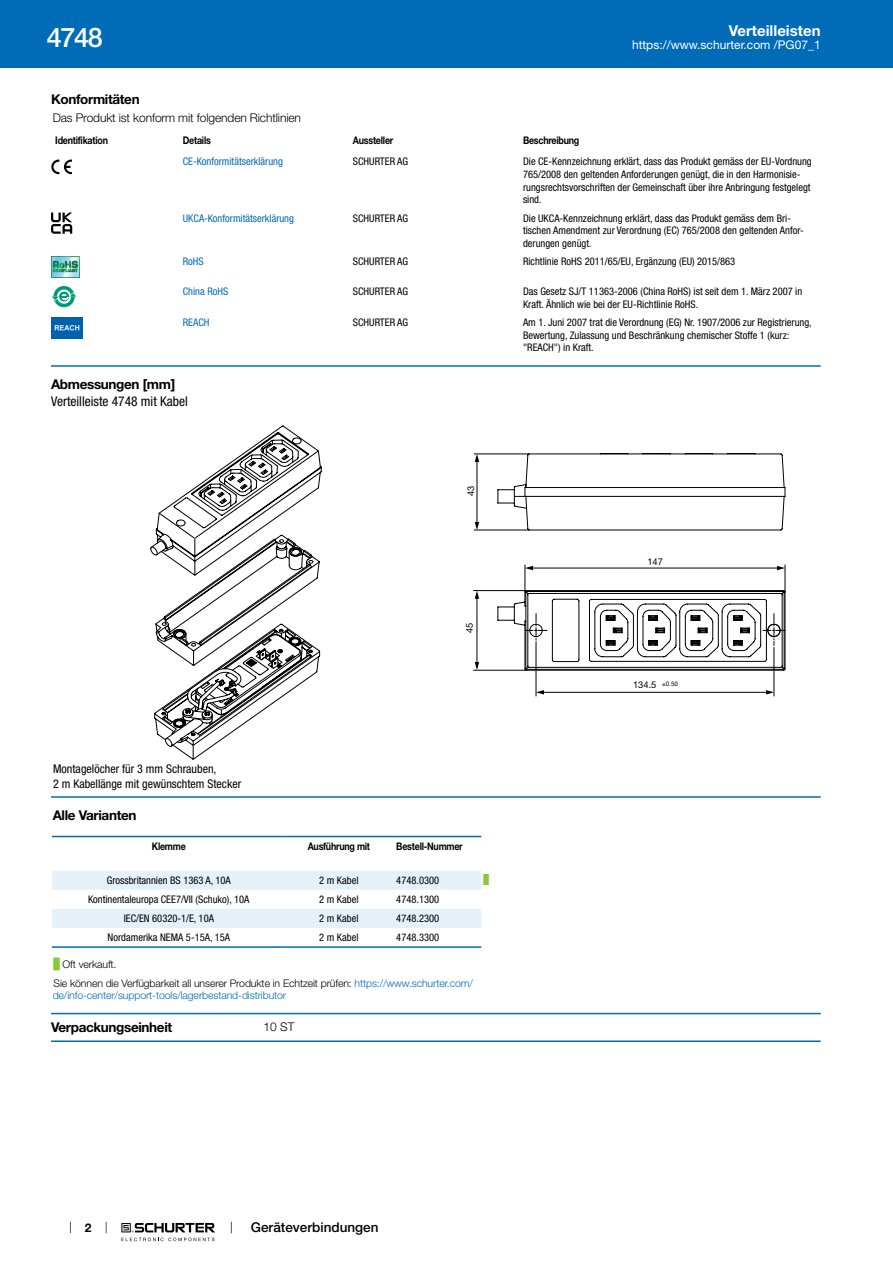
<style>
.page{position:relative;width:893px;height:1263px;background:#fff}
.page>*{position:absolute;margin:0;border:0;box-sizing:border-box;transform-origin:0 0}
.t1{font:500 27px "Helvetica Neue LT";color:#fff}
.t2{font:700 15px "Helvetica Neue LT";color:#fff}
.t3{font:700 13.5px "Helvetica Neue LT";letter-spacing:-.025em;color:#000}
.t4{font:condensed 13.5px "Helvetica Neue LT";color:#000}
.t5{font:500 13.5px "Helvetica Neue LT";color:#000}
.t6{font:condensed 12px/14.4px "Helvetica Neue LT";color:#000}
.t7{font:300 12px "Helvetica Neue LT";letter-spacing:-.01em;color:#000}
.t8{font:12px "Helvetica Neue LT";color:#fff}
.t9{font:700 12px "Helvetica Neue LT";color:#000}
.t10{font:condensed 10.5px/12.6px "Helvetica Neue LT";color:#000}
.t11{font:300 10.5px/18.5px "Helvetica Neue LT";letter-spacing:-.01em;color:#000}
.t12{font:700 10.5px "Helvetica Neue LT";letter-spacing:-.025em;color:#000;scale:.85 1}
.t13{font:condensed 10.5px "Helvetica Neue LT";color:#006bb6}
.t14{font:300 10.5px "Helvetica Neue LT";letter-spacing:-.01em;color:#006bb6}
.t15{font:9.3px "Helvetica Neue LT";color:#000}
.t16{font:9px "Arial Unicode MS";color:#8dc63f}
.t17{font:6.3px "Helvetica Neue LT";color:#000}
.s1{font-family:"Arial Unicode MS";font-weight:400;color:#8dc63f}
.s2{color:#006bb6}
</style>
<div class="page">
<svg style="left:70px;top:1221px;width:1px;height:12px"></svg>
<svg style="left:121px;top:1223px;width:94px;height:18px"></svg>
<div style="left:0;top:0;width:893px;height:68px;background:#006bb6"></div>
<svg style="left:51px;top:160px;width:21px;height:14px"></svg>
<svg style="left:51px;top:212px;width:21px;height:22px"></svg>
<img style="left:51px;top:256px;width:29px;height:21px">
<svg style="left:53px;top:286px;width:22px;height:21px"></svg>
<svg style="left:57px;top:289px;width:14px;height:15px"></svg>
<svg style="left:52px;top:292px;width:25px;height:9px"></svg>
<img style="left:51px;top:317px;width:32px;height:21px">
<hr style="left:51px;top:365px;width:770px;height:2px;background:#006bb6">
<svg style="left:150px;top:426px;width:172px;height:333px"></svg>
<svg style="left:474px;top:454px;width:309px;height:111px"></svg>
<svg style="left:475px;top:454px;width:4px;height:8px"></svg>
<svg style="left:475px;top:522px;width:4px;height:8px"></svg>
<svg style="left:473px;top:565px;width:312px;height:131px"></svg>
<hr style="left:51px;top:796px;width:770px;height:2px;background:#006bb6">
<svg style="left:52px;top:837px;width:429px;height:1px"></svg>
<svg style="left:52px;top:870px;width:429px;height:58px"></svg>
<hr style="left:52px;top:836px;width:234px;height:1px;background:#006bb6">
<hr style="left:286px;top:836px;width:106px;height:1px;background:#006bb6">
<hr style="left:392px;top:836px;width:89px;height:1px;background:#006bb6">
<hr style="left:52px;top:946px;width:234px;height:2px;background:#006bb6">
<hr style="left:286px;top:946px;width:106px;height:2px;background:#006bb6">
<hr style="left:392px;top:946px;width:89px;height:2px;background:#006bb6">
<hr style="left:51px;top:1013px;width:770px;height:1px;background:#006bb6">
<hr style="left:51px;top:1040px;width:770px;height:2px;background:#006bb6">
<h1 class="t1" style="left:47px;top:21px;width:57px">4748</h1>
<h2 class="t2" style="left:729px;top:21px;width:93px">Verteilleisten</h2>
<p class="t8" style="left:632px;top:38px;width:190px">https://www.schurter.com /PG07_1</p>
<p class="t3" style="left:51px;top:91px;width:90px">Konformitäten</p>
<p class="t7" style="left:53px;top:110px;width:250px">Das Produkt ist konform mit folgenden Richtlinien</p>
<p class="t12" style="left:55px;top:134px;width:64px">Identifikation</p>
<p class="t12" style="left:183px;top:134px;width:35px">Details</p>
<p class="t12" style="left:353px;top:134px;width:49px">Aussteller</p>
<p class="t12" style="left:523px;top:134px;width:68px">Beschreibung</p>
<p class="t13" style="left:183px;top:156px;width:102px">CE-Konformitätserklärung</p>
<p class="t10" style="left:353px;top:155px;width:57px">SCHURTER AG</p>
<p class="t10" style="left:523px;top:155px;width:290px">Die CE-Kennzeichnung erklärt, dass das Produkt gemäss der EU-Vordnung 765/2008 den geltenden Anforderungen genügt, die in den Harmonisie&shy;rungsrechtsvorschriften der Gemeinschaft über ihre Anbringung festgelegt sind.</p>
<p class="t13" style="left:183px;top:212px;width:113px">UKCA-Konformitätserklärung</p>
<p class="t10" style="left:353px;top:212px;width:57px">SCHURTER AG</p>
<p class="t10" style="left:523px;top:212px;width:282px">Die UKCA-Kennzeichnung erklärt, dass das Produkt gemäss dem Bri&shy;tischen Amendment zur Verordnung (EC) 765/2008 den geltenden Anfor&shy;derungen genügt.</p>
<p class="t13" style="left:183px;top:256px;width:22px">RoHS</p>
<p class="t10" style="left:353px;top:255px;width:57px">SCHURTER AG</p>
<p class="t10" style="left:523px;top:255px;width:214px">Richtlinie RoHS 2011/65/EU, Ergänzung (EU) 2015/863</p>
<p class="t13" style="left:183px;top:285px;width:47px">China RoHS</p>
<p class="t10" style="left:353px;top:285px;width:57px">SCHURTER AG</p>
<p class="t10" style="left:523px;top:285px;width:281px">Das Gesetz SJ/T 11363-2006 (China RoHS) ist seit dem 1. März 2007 in<br>Kraft. Ähnlich wie bei der EU-Richtlinie RoHS.</p>
<p class="t13" style="left:183px;top:316px;width:28px">REACH</p>
<p class="t10" style="left:353px;top:316px;width:57px">SCHURTER AG</p>
<p class="t10" style="left:523px;top:316px;width:290px">Am 1. Juni 2007 trat die Verordnung (EG) Nr. 1907/2006 zur Registrierung,<br>Bewertung, Zulassung und Beschränkung chemischer Stoffe 1 (kurz: "REACH") in Kraft.</p>
<p class="t3" style="left:51px;top:375px;width:126px">Abmessungen [mm]</p>
<p class="t4" style="left:51px;top:393px;width:138px">Verteilleiste 4748 mit Kabel</p>
<p class="t15" style="left:465px;top:496px;width:12px;rotate:-90deg">43</p>
<p class="t6" style="left:53px;top:762px;width:190px">Montagelöcher für 3 mm Schrauben,<br>2 m Kabellänge mit gewünschtem Stecker</p>
<p class="t3" style="left:53px;top:806px;width:85px">Alle Varianten</p>
<p class="t15" style="left:464px;top:633px;width:12px;rotate:-90deg">45</p>
<p class="t12" style="left:152px;top:839px;width:42px">Klemme</p>
<p class="t12" style="left:308px;top:839px;width:75px">Ausführung mit</p>
<p class="t12" style="left:396px;top:839px;width:80px">Bestell-Nummer</p>
<p class="t10" style="left:107px;top:874px;width:126px">Grossbritannien BS 1363 A, 10A</p>
<p class="t10" style="left:319px;top:874px;width:41px">2 m Kabel</p>
<p class="t10" style="left:396px;top:874px;width:44px">4748.0300</p>
<p class="t16" style="left:483px;top:874px;width:7px">█</p>
<p class="t10" style="left:88px;top:893px;width:163px">Kontinentaleuropa CEE7/VII (Schuko), 10A</p>
<p class="t10" style="left:319px;top:893px;width:41px">2 m Kabel</p>
<p class="t10" style="left:396px;top:893px;width:44px">4748.1300</p>
<p class="t10" style="left:124px;top:912px;width:92px">IEC/EN 60320-1/E, 10A</p>
<p class="t10" style="left:319px;top:912px;width:41px">2 m Kabel</p>
<p class="t10" style="left:396px;top:912px;width:44px">4748.2300</p>
<p class="t10" style="left:108px;top:931px;width:124px">Nordamerika NEMA 5-15A, 15A</p>
<p class="t10" style="left:319px;top:931px;width:41px">2 m Kabel</p>
<p class="t10" style="left:396px;top:931px;width:44px">4748.3300</p>
<p class="t11" style="left:54px;top:955px;width:421px"><span class="s1">█</span> Oft verkauft.<br>Sie können die Verfügbarkeit all unserer Produkte in Echtzeit prüfen: <span class="s2">https://www.schurter.com/</span></p>
<p class="t14" style="left:53px;top:989px;width:235px">de/info-center/support-tools/lagerbestand-distributor</p>
<p class="t3" style="left:51px;top:1019px;width:123px">Verpackungseinheit</p>
<p class="t7" style="left:264px;top:1019px;width:32px">10 ST</p>
<p class="t9" style="left:85px;top:1220px;width:8px">2</p>
<p class="t5" style="left:251px;top:1219px;width:129px">Geräteverbindungen</p>
<p class="t15" style="left:647px;top:556px;width:17px">147</p>
<p class="t15" style="left:633px;top:679px;width:25px">134.5</p>
<p class="t17" style="left:662px;top:680px;width:17px">±0.50</p>
</div>
